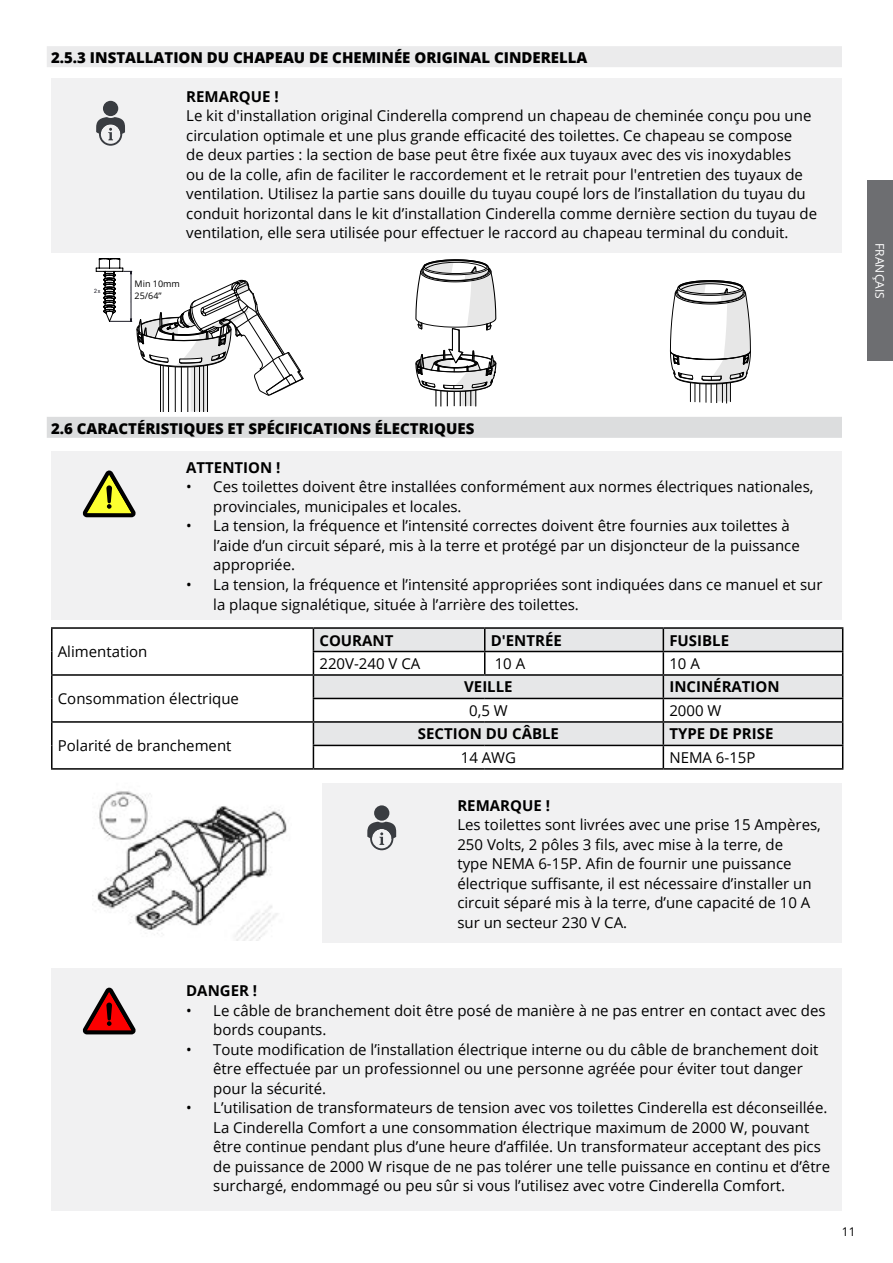
<style>
.page{position:relative;width:893px;height:1263px;background:#fff}
.page>*{position:absolute;margin:0;border:0;box-sizing:border-box;transform-origin:0 0}
.t1{font:15px/19.5px "Open Sans";color:#000}
.t2{font:800 15px "Open Sans";color:#000}
.t3{font:700 15px "Open Sans";color:#000}
.t4{font:12px "Open Sans";color:#fff}
.t5{font:12px "Open Sans";color:#000}
.t6{font:9px/12px "Open Sans";color:#000}
.t7{font:5.85px "Arial Narrow";color:#191924;scale:1.1 1}
</style>
<div class="page">
<div style="left:867px;top:181px;width:26px;height:180px;background:#6d6e71"></div>
<div style="left:47px;top:46px;width:795px;height:21px;background:#ebebec"></div>
<svg style="left:416px;top:259px;width:80px;height:148px"></svg>
<svg style="left:670px;top:280px;width:81px;height:123px"></svg>
<svg style="left:96px;top:258px;width:207px;height:154px"></svg>
<hr style="left:163px;top:365px;width:1px;height:47px;background:#000">
<hr style="left:194px;top:367px;width:1px;height:45px;background:#000">
<hr style="left:188px;top:367px;width:1px;height:45px;background:#000">
<hr style="left:181px;top:367px;width:1px;height:45px;background:#000">
<hr style="left:175px;top:367px;width:1px;height:45px;background:#000">
<hr style="left:168px;top:367px;width:1px;height:45px;background:#000">
<hr style="left:203px;top:366px;width:1px;height:46px;background:#000">
<hr style="left:199px;top:366px;width:1px;height:46px;background:#000">
<div style="left:123px;top:282px;width:7px;height:26px;background:#fff"></div>
<div style="left:51px;top:79px;width:791px;height:174px;background:#f1f1f2"></div>
<svg style="left:96px;top:101px;width:29px;height:45px"></svg>
<svg style="left:314px;top:629px;width:528px;height:116px;fill:#e6e7e8"></svg>
<hr style="left:51px;top:768px;width:262px;height:2px;background:#000">
<hr style="left:51px;top:627px;width:262px;height:2px;background:#000">
<hr style="left:51px;top:629px;width:2px;height:22px;background:#000">
<hr style="left:313px;top:627px;width:172px;height:2px;background:#000">
<hr style="left:485px;top:627px;width:178px;height:2px;background:#000">
<hr style="left:663px;top:627px;width:180px;height:2px;background:#000">
<hr style="left:51px;top:651px;width:2px;height:23px;background:#000">
<hr style="left:313px;top:651px;width:172px;height:1px;background:#000">
<hr style="left:485px;top:651px;width:178px;height:1px;background:#000">
<svg style="left:484px;top:629px;width:1px;height:45px"></svg>
<hr style="left:663px;top:651px;width:180px;height:1px;background:#000">
<hr style="left:51px;top:674px;width:262px;height:2px;background:#000">
<hr style="left:51px;top:676px;width:2px;height:22px;background:#000">
<hr style="left:313px;top:674px;width:172px;height:2px;background:#000">
<hr style="left:485px;top:674px;width:178px;height:2px;background:#000">
<hr style="left:663px;top:674px;width:180px;height:2px;background:#000">
<hr style="left:51px;top:698px;width:2px;height:23px;background:#000">
<hr style="left:313px;top:698px;width:172px;height:1px;background:#000">
<hr style="left:485px;top:698px;width:178px;height:1px;background:#000">
<hr style="left:663px;top:698px;width:180px;height:1px;background:#000">
<hr style="left:51px;top:721px;width:262px;height:2px;background:#000">
<hr style="left:51px;top:723px;width:2px;height:22px;background:#000">
<hr style="left:313px;top:721px;width:172px;height:2px;background:#000">
<hr style="left:485px;top:721px;width:178px;height:2px;background:#000">
<hr style="left:663px;top:721px;width:180px;height:2px;background:#000">
<hr style="left:51px;top:745px;width:2px;height:23px;background:#000">
<hr style="left:313px;top:745px;width:172px;height:1px;background:#000">
<svg style="left:313px;top:629px;width:1px;height:139px"></svg>
<hr style="left:485px;top:745px;width:178px;height:1px;background:#000">
<hr style="left:663px;top:745px;width:180px;height:1px;background:#000">
<svg style="left:663px;top:629px;width:1px;height:139px"></svg>
<svg style="left:842px;top:629px;width:1px;height:139px"></svg>
<hr style="left:313px;top:768px;width:172px;height:2px;background:#000">
<hr style="left:485px;top:768px;width:178px;height:2px;background:#000">
<hr style="left:663px;top:768px;width:180px;height:2px;background:#000">
<div style="left:47px;top:417px;width:795px;height:21px;background:#dcddde"></div>
<div style="left:51px;top:451px;width:791px;height:169px;background:#f1f1f2"></div>
<svg style="left:83px;top:470px;width:53px;height:47px"></svg>
<img style="left:92px;top:791px;width:195px;height:150px">
<div style="left:51px;top:968px;width:791px;height:243px;background:#f1f1f2"></div>
<svg style="left:83px;top:988px;width:53px;height:46px"></svg>
<div style="left:322px;top:783px;width:520px;height:159px;background:#f1f1f2"></div>
<svg style="left:367px;top:805px;width:29px;height:45px"></svg>
<p class="t2" style="left:51px;top:46px;width:538px">2.5.3 INSTALLATION DU CHAPEAU DE CHEMINÉE ORIGINAL CINDERELLA</p>
<p class="t3" style="left:186px;top:86px;width:94px">REMARQUE !</p>
<p class="t1" style="left:186px;top:106px;width:632px">Le kit d'installation original Cinderella comprend un chapeau de cheminée conçu pou une circulation optimale et une plus grande efficacité des toilettes. Ce chapeau se compose<br>de deux parties : la section de base peut être fixée aux tuyaux avec des vis inoxydables<br>ou de la colle, afin de faciliter le raccordement et le retrait pour l'entretien des tuyaux de ventilation. Utilisez la partie sans douille du tuyau coupé lors de l’installation du tuyau du conduit horizontal dans le kit d’installation Cinderella comme dernière section du tuyau de ventilation, elle sera utilisée pour effectuer le raccord au chapeau terminal du conduit.</p>
<p class="t7" style="left:94px;top:287px;width:7px">2 x</p>
<p class="t6" style="left:135px;top:277px;width:47px">Min 10mm<br>25/64”</p>
<p class="t4" style="left:888px;top:243px;width:57px;rotate:90deg">FRANÇAIS</p>
<p class="t2" style="left:51px;top:417px;width:425px">2.6 CARACTÉRISTIQUES ET SPÉCIFICATIONS ÉLECTRIQUES</p>
<p class="t3" style="left:186px;top:457px;width:96px">ATTENTION !</p>
<p class="t1" style="left:213px;top:477px;width:602px;text-indent:-27px">• Ces toilettes doivent être installées conformément aux normes électriques nationales, provinciales, municipales et locales.</p>
<p class="t1" style="left:213px;top:516px;width:588px;text-indent:-27px">• La tension, la fréquence et l’intensité correctes doivent être fournies aux toilettes à l’aide d’un circuit séparé, mis à la terre et protégé par un disjoncteur de la puissance appropriée.</p>
<p class="t1" style="left:213px;top:574px;width:611px;text-indent:-27px">• La tension, la fréquence et l’intensité appropriées sont indiquées dans ce manuel et sur la plaque signalétique, située à l’arrière des toilettes.</p>
<p class="t1" style="left:58px;top:642px;width:91px">Alimentation</p>
<p class="t1" style="left:58px;top:689px;width:183px">Consommation électrique</p>
<p class="t1" style="left:58px;top:735px;width:175px">Polarité de branchement</p>
<p class="t3" style="left:319px;top:629px;width:75px">COURANT</p>
<p class="t3" style="left:491px;top:629px;width:73px">D'ENTRÉE</p>
<p class="t3" style="left:669px;top:629px;width:61px">FUSIBLE</p>
<p class="t1" style="left:319px;top:653px;width:102px">220V-240 V CA</p>
<p class="t1" style="left:495px;top:653px;width:32px">10 A</p>
<p class="t1" style="left:669px;top:653px;width:32px">10 A</p>
<p class="t3" style="left:464px;top:676px;width:50px">VEILLE</p>
<p class="t3" style="left:669px;top:676px;width:112px">INCINÉRATION</p>
<p class="t1" style="left:469px;top:700px;width:40px">0,5 W</p>
<p class="t1" style="left:669px;top:700px;width:54px">2000 W</p>
<p class="t3" style="left:418px;top:723px;width:143px">SECTION DU CÂBLE</p>
<p class="t3" style="left:669px;top:723px;width:106px">TYPE DE PRISE</p>
<p class="t1" style="left:461px;top:747px;width:57px">14 AWG</p>
<p class="t1" style="left:669px;top:747px;width:88px">NEMA 6-15P</p>
<p class="t3" style="left:457px;top:795px;width:94px">REMARQUE !</p>
<p class="t1" style="left:457px;top:815px;width:365px">Les toilettes sont livrées avec une prise 15 Ampères, 250 Volts, 2 pôles 3 fils, avec mise à la terre, de<br>type NEMA 6-15P. Afin de fournir une puissance électrique suffisante, il est nécessaire d’installer un circuit séparé mis à la terre, d’une capacité de 10 A sur un secteur 230 V CA.</p>
<p class="t3" style="left:186px;top:980px;width:72px">DANGER !</p>
<p class="t1" style="left:213px;top:1000px;width:614px;text-indent:-27px">• Le câble de branchement doit être posé de manière à ne pas entrer en contact avec des bords coupants.</p>
<p class="t1" style="left:213px;top:1039px;width:607px;text-indent:-27px">• Toute modification de l’installation électrique interne ou du câble de branchement doit être effectuée par un professionnel ou une personne agréée pour éviter tout danger pour la sécurité.</p>
<p class="t1" style="left:213px;top:1097px;width:618px;text-indent:-27px">• L’utilisation de transformateurs de tension avec vos toilettes Cinderella est déconseillée.<br>La Cinderella Comfort a une consommation électrique maximum de 2000 W, pouvant être continue pendant plus d’une heure d’affilée. Un transformateur acceptant des pics de puissance de 2000 W risque de ne pas tolérer une telle puissance en continu et d’être surchargé, endommagé ou peu sûr si vous l’utilisez avec votre Cinderella Comfort.</p>
<p class="t5" style="left:842px;top:1223px;width:15px">11</p>
</div>
